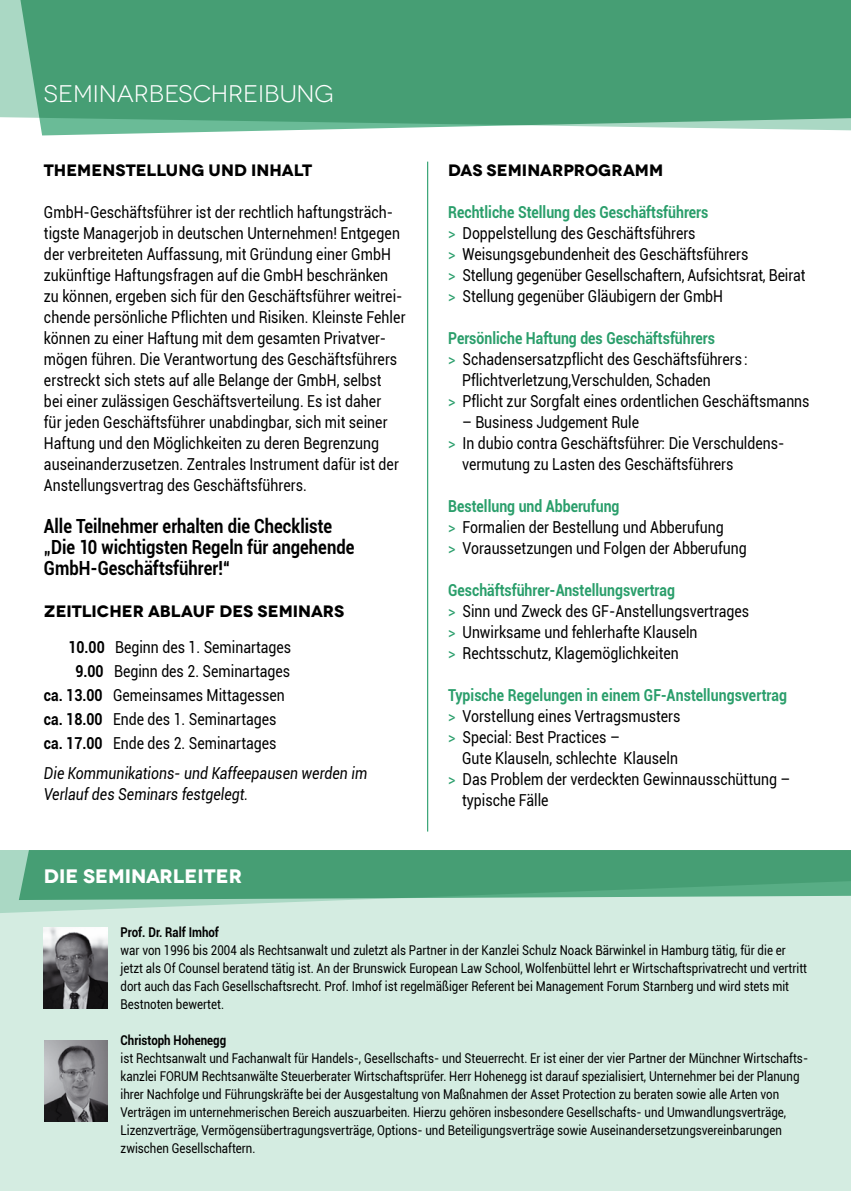
<style>
.page{position:relative;width:851px;height:1191px;background:#fff}
.page>*{position:absolute;margin:0;border:0;box-sizing:border-box;transform-origin:0 0}
.t1{font:24px "Novecentowide";color:#fff}
.t2{font:700 19.5px/21px "Roboto";color:#000;scale:.85 1}
.t3{font:700 19.5px "Novecentowide";color:#fff}
.t4{font:16.5px/21px "Roboto";color:#000;scale:.85 1}
.t5{font:700 16.5px/36px "Novecentowide";color:#000}
.t6{font:700 16.5px "Roboto";color:#2a9e6b;scale:.85 1}
.t7{font:italic 16.5px/21px "Roboto";color:#000;scale:.85 1}
.t8{font:13.5px/18px "Roboto";color:#000;scale:.85 1}
.s1{font-family:"Roboto"}
.s2{font-family:"Roboto";font-weight:400}
.s3{font-weight:700}
.s4{font-weight:700;color:#2a9e6b}
.s5{color:#2a9e6b}
</style>
<div class="page">
<div style="left:0;top:850px;width:850px;height:341px;background:#d4ece1"></div>
<div style="left:0;top:0;width:18px;height:118px;background:#aad8c4"></div>
<svg style="left:18px;top:0;width:832px;height:135px;background:#52a57e"></svg>
<hr style="left:427px;top:162px;width:1px;height:669px;background:#2a9e6b">
<svg style="left:0;top:850px;width:342px;height:63px;fill:#aad8c4"></svg>
<svg style="left:19px;top:850px;width:831px;height:50px;background:#4da27a"></svg>
<img style="left:44px;top:1040px;width:64px;height:81px">
<img style="left:44px;top:927px;width:64px;height:81px">
<p class="t1" style="left:44px;top:80px;width:291px">SEMINARBESCHREIBUNG</p>
<p class="t5" style="left:44px;top:152px;width:270px">THEMENSTELLUNG UND INHALT</p>
<p class="t4" style="left:44px;top:201px;width:427px">GmbH-Geschäftsführer ist der rechtlich haftungsträch&shy;tigste Managerjob in deutschen Unternehmen! Entgegen der verbreiteten Auffassung, mit Gründung einer GmbH zukünftige Haftungsfragen auf die GmbH beschränken zu können, ergeben sich für den Geschäftsführer weitrei&shy;chende persönliche Pflichten und Risiken. Kleinste Fehler können zu einer Haftung mit dem gesamten Privatver&shy;mögen führen. Die Verantwortung des Geschäftsführers erstreckt sich stets auf alle Belange der GmbH, selbst<br>bei einer zulässigen Geschäftsverteilung. Es ist daher<br>für jeden Geschäftsführer unabdingbar, sich mit seiner Haftung und den Möglichkeiten zu deren Begrenzung auseinanderzusetzen. Zentrales Instrument dafür ist der Anstellungsvertrag des Geschäftsführers.</p>
<p class="t2" style="left:44px;top:514px;width:367px">Alle Teilnehmer erhalten die Checkliste „Die 10 wichtigsten Regeln für angehende<br>GmbH-Geschäftsführer!“</p>
<p class="t5" style="left:68px;top:593px;width:277px;text-indent:-24px">ZEITLICHER ABLAUF DES SEMINARS<br><span class="s1">10.00</span> <span class="s2">Beginn des 1. Seminartages</span></p>
<p class="t4" style="left:44px;top:658px;width:291px;line-height:24px;text-indent:31px"><span class="s3">9.00</span> Beginn des 2. Seminartages <span class="s3">ca. 13.00</span> Gemeinsames Mittagessen <span class="s3">ca. 18.00</span> Ende des 1. Seminartages <span class="s3">ca. 17.00</span> Ende des 2. Seminartages</p>
<p class="t7" style="left:44px;top:762px;width:382px">Die Kommunikations- und Kaffeepausen werden im<br>Verlauf des Seminars festgelegt.</p>
<p class="t3" style="left:44px;top:864px;width:199px">DIE SEMINARLEITER</p>
<p class="t5" style="left:448px;top:152px;width:216px">DAS SEMINARPROGRAMM</p>
<p class="t4" style="left:448px;top:201px;width:421px"><span class="s4">Rechtliche Stellung des Geschäftsführers<br></span><span class="s5">&gt;</span> Doppelstellung des Geschäftsführers<br><span class="s5">&gt;</span> Weisungsgebundenheit des Geschäftsführers<br><span class="s5">&gt;</span> Stellung gegenüber Gesellschaftern, Aufsichtsrat, Beirat <span class="s5">&gt;</span> Stellung gegenüber Gläubigern der GmbH</p>
<p class="t6" style="left:448px;top:326px;width:315px">Persönliche Haftung des Geschäftsführers</p>
<p class="t4" style="left:448px;top:348px;width:354px"><span class="s5">&gt;</span> Schadensersatzpflicht des Geschäftsführers :</p>
<p class="t4" style="left:462px;top:369px;width:294px">Pflichtverletzung,Verschulden, Schaden</p>
<p class="t4" style="left:448px;top:390px;width:426px"><span class="s5">&gt;</span> Pflicht zur Sorgfalt eines ordentlichen Geschäftsmanns</p>
<p class="t4" style="left:462px;top:411px;width:210px">– Business Judgement Rule</p>
<p class="t4" style="left:448px;top:432px;width:397px"><span class="s5">&gt;</span> In dubio contra Geschäftsführer: Die Verschuldens-</p>
<p class="t4" style="left:462px;top:453px;width:321px">vermutung zu Lasten des Geschäftsführers</p>
<p class="t4" style="left:448px;top:495px;width:352px"><span class="s4">Bestellung und Abberufung<br></span><span class="s5">&gt;</span> Formalien der Bestellung und Abberufung<br><span class="s5">&gt;</span> Voraussetzungen und Folgen der Abberufung</p>
<p class="t4" style="left:448px;top:579px;width:355px"><span class="s4">Geschäftsführer-Anstellungsvertrag<br></span><span class="s5">&gt;</span> Sinn und Zweck des GF-Anstellungsvertrages <span class="s5">&gt;</span> Unwirksame und fehlerhafte Klauseln<br><span class="s5">&gt;</span> Rechtsschutz, Klagemöglichkeiten</p>
<p class="t6" style="left:448px;top:683px;width:400px">Typische Regelungen in einem GF-Anstellungsvertrag</p>
<p class="t4" style="left:448px;top:705px;width:274px"><span class="s5">&gt;</span> Vorstellung eines Vertragsmusters</p>
<p class="t4" style="left:448px;top:726px;width:203px"><span class="s5">&gt;</span> Special: Best Practices –</p>
<p class="t4" style="left:462px;top:747px;width:255px">Gute Klauseln, schlechte Klauseln</p>
<p class="t4" style="left:448px;top:768px;width:404px"><span class="s5">&gt;</span> Das Problem der verdeckten Gewinnausschüttung –</p>
<p class="t4" style="left:462px;top:789px;width:103px">typische Fälle</p>
<p class="t8" style="left:120px;top:923px;width:809px"><span class="s3">Prof. Dr. Ralf Imhof<br></span>war von 1996 bis 2004 als Rechtsanwalt und zuletzt als Partner in der Kanzlei Schulz Noack Bärwinkel in Hamburg tätig, für die er jetzt als Of Counsel beratend tätig ist. An der Brunswick European Law School, Wolfenbüttel lehrt er Wirtschaftsprivatrecht und vertritt dort auch das Fach Gesellschaftsrecht. Prof. Imhof ist regelmäßiger Referent bei Management Forum Starnberg und wird stets mit Bestnoten bewertet.</p>
<p class="t8" style="left:120px;top:1031px;width:810px"><span class="s3">Christoph Hohenegg<br></span>ist Rechtsanwalt und Fachanwalt für Handels-, Gesellschafts- und Steuerrecht. Er ist einer der vier Partner der Münchner Wirtschafts&shy;kanzlei FORUM Rechtsanwälte Steuerberater Wirtschaftsprüfer. Herr Hohenegg ist darauf spezialisiert, Unternehmer bei der Planung ihrer Nachfolge und Führungskräfte bei der Ausgestaltung von Maßnahmen der Asset Protection zu beraten sowie alle Arten von Verträgen im unternehmerischen Bereich auszuarbeiten. Hierzu gehören insbesondere Gesellschafts- und Umwandlungsverträge, Lizenzverträge, Vermögensübertragungsverträge, Options- und Beteiligungsverträge sowie Auseinandersetzungsvereinbarungen zwischen Gesellschaftern.</p>
</div>
